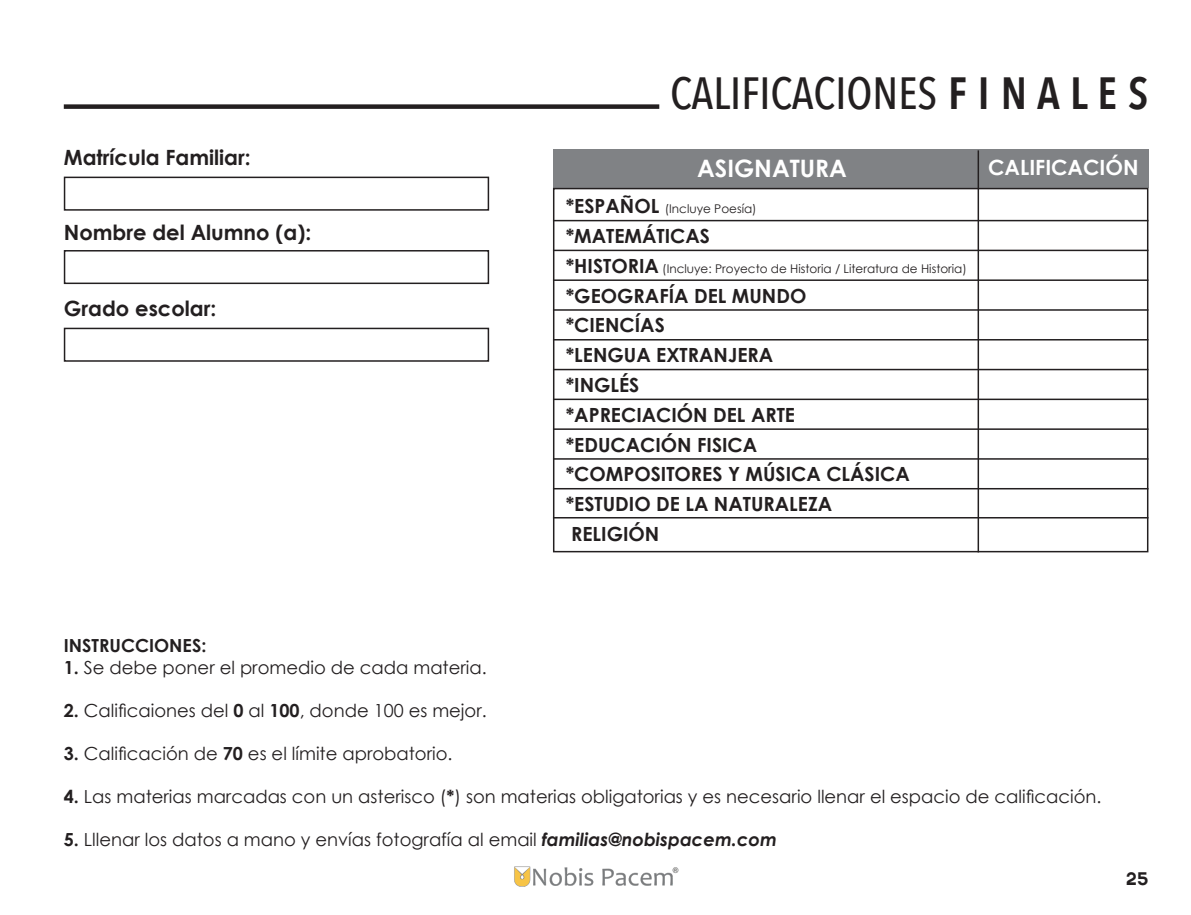
<style>
.page{position:relative;width:1191px;height:915px;background:#fff}
.page>*{position:absolute;margin:0;border:0;box-sizing:border-box;transform-origin:0 0}
.t1{font:500 45px "Avenir Next Condensed";color:#231f20}
.t2{font:700 24px "Century Gothic";color:#fff}
.t3{font:700 21px "Century Gothic";color:#231f20}
.t4{font:700 21px "Century Gothic";color:#fff}
.t5{font:700 19.5px "Century Gothic";color:#231f20}
.t6{font:18px "Century Gothic";color:#231f20}
.t7{font:700 18px "Century Gothic";color:#231f20}
.t8{font:18px "Axis";color:#231f20}
.t9{font:12px "Century Gothic";color:#231f20}
.s1{font-weight:600}
.s2{font-weight:700;font-size:19.5px}
.s3{font-weight:700}
.s4{font-weight:700;font-style:italic}
</style>
<div class="page">
<img style="left:514px;top:866px;width:165px;height:21px">
<div style="left:553px;top:150px;width:595px;height:38px;background:#808285"></div>
<div style="left:64px;top:176px;width:425px;height:34px;border:2px solid #231f20"></div>
<div style="left:64px;top:250px;width:425px;height:34px;border:2px solid #231f20"></div>
<div style="left:64px;top:327px;width:425px;height:34px;border:2px solid #231f20"></div>
<hr style="left:553px;top:517px;width:595px;height:1px;background:#231f20">
<div style="left:553px;top:188px;width:595px;height:364px;border:2px solid #231f20"></div>
<hr style="left:553px;top:488px;width:595px;height:1px;background:#231f20">
<hr style="left:553px;top:458px;width:595px;height:1px;background:#231f20">
<hr style="left:553px;top:428px;width:595px;height:2px;background:#231f20">
<hr style="left:553px;top:398px;width:595px;height:2px;background:#231f20">
<hr style="left:553px;top:368px;width:595px;height:2px;background:#231f20">
<hr style="left:553px;top:339px;width:595px;height:1px;background:#231f20">
<hr style="left:553px;top:309px;width:595px;height:1px;background:#231f20">
<hr style="left:553px;top:279px;width:595px;height:2px;background:#231f20">
<hr style="left:553px;top:249px;width:595px;height:2px;background:#231f20">
<hr style="left:553px;top:220px;width:595px;height:1px;background:#231f20">
<hr style="left:977px;top:150px;width:2px;height:402px;background:#231f20">
<div style="left:64px;top:104px;width:595px;height:5px;background:#231f20"></div>
<p class="t3" style="left:64px;top:141px;width:188px">Matrícula Familiar:</p>
<p class="t3" style="left:64px;top:217px;width:249px">Nombre del Alumno (a):</p>
<p class="t3" style="left:64px;top:292px;width:154px">Grado escolar:</p>
<p class="t1" style="left:670px;top:66px;width:479px">CALIFICACIONES <span class="s1">F I N A L E S</span></p>
<p class="t2" style="left:697px;top:150px;width:151px">ASIGNATURA</p>
<p class="t9" style="left:566px;top:200px;width:192px"><span class="s2">*ESPAÑOL</span> (Incluye Poesía)</p>
<p class="t5" style="left:566px;top:221px;width:146px">*MATEMÁTICAS</p>
<p class="t9" style="left:566px;top:260px;width:403px"><span class="s2">*HISTORIA</span> (Incluye: Proyecto de Historia / Literatura de Historia)</p>
<p class="t5" style="left:566px;top:280px;width:242px">*GEOGRAFÍA DEL MUNDO</p>
<p class="t5" style="left:566px;top:310px;width:101px">*CIENCÍAS</p>
<p class="t5" style="left:566px;top:340px;width:209px">*LENGUA EXTRANJERA</p>
<p class="t5" style="left:566px;top:370px;width:75px">*INGLÉS</p>
<p class="t5" style="left:566px;top:399px;width:231px">*APRECIACIÓN DEL ARTE</p>
<p class="t5" style="left:566px;top:429px;width:193px">*EDUCACIÓN FISICA</p>
<p class="t5" style="left:566px;top:459px;width:345px">*COMPOSITORES Y MÚSICA CLÁSICA</p>
<p class="t5" style="left:566px;top:489px;width:268px">*ESTUDIO DE LA NATURALEZA</p>
<p class="t5" style="left:571px;top:519px;width:90px">RELIGIÓN</p>
<p class="t4" style="left:988px;top:151px;width:152px">CALIFICACIÓN</p>
<p class="t7" style="left:64px;top:631px;width:144px">INSTRUCCIONES:</p>
<p class="t6" style="left:64px;top:654px;width:424px"><span class="s3">1.</span> Se debe poner el promedio de cada materia.</p>
<p class="t6" style="left:64px;top:697px;width:424px"><span class="s3">2.</span> Calificaiones del <span class="s3">0</span> al <span class="s3">100</span>, donde 100 es mejor.</p>
<p class="t6" style="left:64px;top:740px;width:390px"><span class="s3">3.</span> Calificación de <span class="s3">70</span> es el límite aprobatorio.</p>
<p class="t6" style="left:64px;top:783px;width:1039px"><span class="s3">4.</span> Las materias marcadas con un asterisco (<span class="s3">*</span>) son materias obligatorias y es necesario llenar el espacio de calificación.</p>
<p class="t6" style="left:64px;top:827px;width:714px"><span class="s3">5.</span> Lllenar los datos a mano y envías fotografía al email <span class="s4">familias@nobispacem.com</span></p>
<p class="t8" style="left:1125px;top:868px;width:24px">25</p>
</div>
